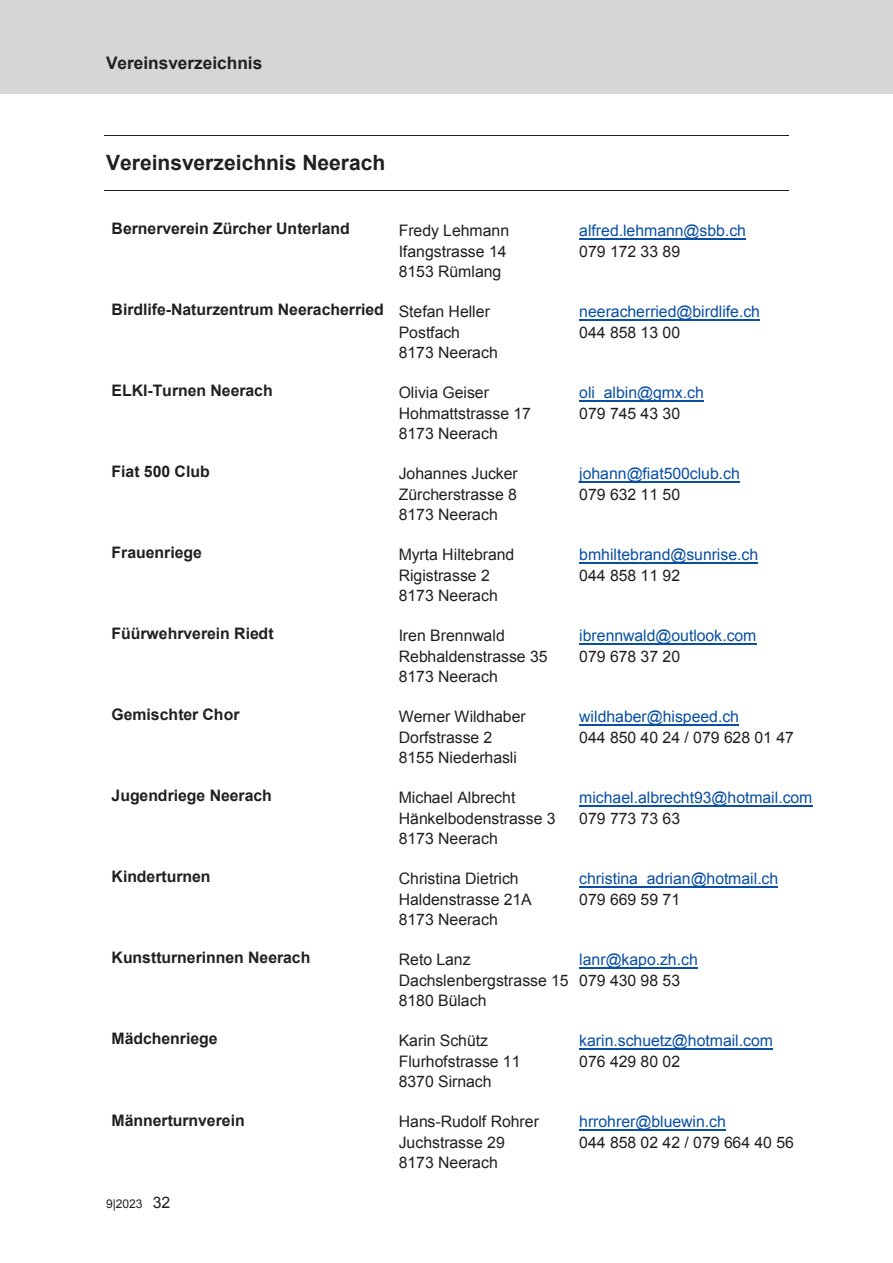
<style>
.page{position:relative;width:893px;height:1263px;background:#fff}
.page>*{position:absolute;margin:0;border:0;box-sizing:border-box;transform-origin:0 0}
.t1{font:700 21px "Arial";color:#231f20}
.t2{font:700 17.25px "Arial";color:#231f20}
.t3{font:15.9px/20.1px "Arial";color:#231f20}
.t4{font:15.9px "Arial";color:#094fa3}
.t5{font:700 15.9px "Arial";letter-spacing:-.005em;color:#231f20}
.t6{font:12px "Arial";color:#231f20}
.s1{font-weight:400}
.s2{font-size:15.9px}
</style>
<div class="page">
<div style="left:0;top:0;width:893px;height:94px;background:#d5d6d8"></div>
<hr style="left:104px;top:135px;width:685px;height:1px;background:#231f20">
<hr style="left:104px;top:190px;width:685px;height:1px;background:#231f20">
<hr style="left:579px;top:238px;width:167px;height:1px;background:#094fa3">
<hr style="left:579px;top:319px;width:181px;height:1px;background:#094fa3">
<hr style="left:579px;top:400px;width:125px;height:1px;background:#094fa3">
<hr style="left:579px;top:481px;width:161px;height:1px;background:#094fa3">
<hr style="left:579px;top:562px;width:179px;height:1px;background:#094fa3">
<hr style="left:579px;top:643px;width:177px;height:1px;background:#094fa3">
<hr style="left:579px;top:724px;width:160px;height:1px;background:#094fa3">
<hr style="left:579px;top:805px;width:233px;height:1px;background:#094fa3">
<hr style="left:579px;top:886px;width:199px;height:1px;background:#094fa3">
<hr style="left:579px;top:967px;width:119px;height:1px;background:#094fa3">
<hr style="left:579px;top:1048px;width:194px;height:1px;background:#094fa3">
<hr style="left:579px;top:1129px;width:147px;height:1px;background:#094fa3">
<p class="t2" style="left:106px;top:52px;width:158px">Vereinsverzeichnis</p>
<h1 class="t1" style="left:106px;top:149px;width:281px">Vereinsverzeichnis Neerach</h1>
<p class="t5" style="left:112px;top:218px;width:240px">Bernerverein Zürcher Unterland</p>
<p class="t3" style="left:399px;top:221px;width:112px">Fredy Lehmann</p>
<p class="t4" style="left:579px;top:220px;width:168px">alfred.lehmann@sbb.ch</p>
<p class="t3" style="left:399px;top:241px;width:109px">Ifangstrasse 14</p>
<p class="t3" style="left:579px;top:241px;width:103px">079 172 33 89</p>
<p class="t3" style="left:399px;top:261px;width:104px">8153 Rümlang</p>
<p class="t5" style="left:112px;top:299px;width:380px">Birdlife-Naturzentrum Neeracherried <span class="s1">Stefan Heller</span></p>
<p class="t4" style="left:579px;top:301px;width:182px">neeracherried@birdlife.ch</p>
<p class="t3" style="left:399px;top:322px;width:63px">Postfach</p>
<p class="t3" style="left:579px;top:322px;width:103px">044 858 13 00</p>
<p class="t3" style="left:399px;top:342px;width:101px">8173 Neerach</p>
<p class="t5" style="left:112px;top:380px;width:163px">ELKI-Turnen Neerach</p>
<p class="t3" style="left:399px;top:383px;width:92px">Olivia Geiser</p>
<p class="t4" style="left:579px;top:382px;width:126px">oli_albin@gmx.ch</p>
<p class="t3" style="left:399px;top:403px;width:134px">Hohmattstrasse 17</p>
<p class="t3" style="left:579px;top:403px;width:103px">079 745 43 30</p>
<p class="t3" style="left:399px;top:423px;width:101px">8173 Neerach</p>
<p class="t5" style="left:112px;top:461px;width:100px">Fiat 500 Club</p>
<p class="t3" style="left:399px;top:464px;width:121px">Johannes Jucker</p>
<p class="t4" style="left:579px;top:463px;width:162px">johann@fiat500club.ch</p>
<p class="t3" style="left:399px;top:484px;width:120px">Zürcherstrasse 8</p>
<p class="t3" style="left:579px;top:484px;width:103px">079 632 11 50</p>
<p class="t3" style="left:399px;top:504px;width:101px">8173 Neerach</p>
<p class="t5" style="left:112px;top:542px;width:92px">Frauenriege</p>
<p class="t3" style="left:399px;top:545px;width:117px">Myrta Hiltebrand</p>
<p class="t4" style="left:579px;top:544px;width:181px">bmhiltebrand@sunrise.ch</p>
<p class="t3" style="left:399px;top:565px;width:93px">Rigistrasse 2</p>
<p class="t3" style="left:579px;top:565px;width:103px">044 858 11 92</p>
<p class="t3" style="left:399px;top:585px;width:101px">8173 Neerach</p>
<p class="t5" style="left:112px;top:623px;width:164px">Füürwehrverein Riedt</p>
<p class="t3" style="left:399px;top:626px;width:108px">Iren Brennwald</p>
<p class="t4" style="left:579px;top:625px;width:179px">ibrennwald@outlook.com</p>
<p class="t3" style="left:399px;top:646px;width:151px">Rebhaldenstrasse 35</p>
<p class="t3" style="left:579px;top:646px;width:103px">079 678 37 20</p>
<p class="t3" style="left:399px;top:666px;width:101px">8173 Neerach</p>
<p class="t5" style="left:112px;top:704px;width:130px">Gemischter Chor</p>
<p class="t3" style="left:399px;top:707px;width:129px">Werner Wildhaber</p>
<p class="t4" style="left:579px;top:706px;width:161px">wildhaber@hispeed.ch</p>
<p class="t3" style="left:399px;top:727px;width:95px">Dorfstrasse 2</p>
<p class="t3" style="left:579px;top:727px;width:216px">044 850 40 24 / 079 628 01 47</p>
<p class="t3" style="left:399px;top:747px;width:120px">8155 Niederhasli</p>
<p class="t5" style="left:112px;top:785px;width:162px">Jugendriege Neerach</p>
<p class="t3" style="left:399px;top:788px;width:118px">Michael Albrecht</p>
<p class="t4" style="left:579px;top:787px;width:235px">michael.albrecht93@hotmail.com</p>
<p class="t3" style="left:399px;top:808px;width:158px">Hänkelbodenstrasse 3</p>
<p class="t3" style="left:579px;top:808px;width:103px">079 773 73 63</p>
<p class="t3" style="left:399px;top:828px;width:101px">8173 Neerach</p>
<p class="t5" style="left:112px;top:866px;width:100px">Kinderturnen</p>
<p class="t3" style="left:399px;top:869px;width:122px">Christina Dietrich</p>
<p class="t4" style="left:579px;top:868px;width:201px">christina_adrian@hotmail.ch</p>
<p class="t3" style="left:399px;top:889px;width:135px">Haldenstrasse 21A</p>
<p class="t3" style="left:579px;top:889px;width:103px">079 669 59 71</p>
<p class="t3" style="left:399px;top:909px;width:101px">8173 Neerach</p>
<p class="t5" style="left:112px;top:947px;width:200px">Kunstturnerinnen Neerach</p>
<p class="t3" style="left:399px;top:950px;width:74px">Reto Lanz</p>
<p class="t4" style="left:579px;top:949px;width:120px">lanr@kapo.zh.ch</p>
<p class="t3" style="left:399px;top:970px;width:283px">Dachslenbergstrasse 15 079 430 98 53<br>8180 Bülach</p>
<p class="t5" style="left:112px;top:1028px;width:107px">Mädchenriege</p>
<p class="t3" style="left:399px;top:1031px;width:91px">Karin Schütz</p>
<p class="t4" style="left:579px;top:1030px;width:195px">karin.schuetz@hotmail.com</p>
<p class="t3" style="left:399px;top:1051px;width:123px">Flurhofstrasse 11</p>
<p class="t3" style="left:579px;top:1051px;width:103px">076 429 80 02</p>
<p class="t3" style="left:399px;top:1071px;width:95px">8370 Sirnach</p>
<p class="t5" style="left:112px;top:1109px;width:135px">Männerturnverein</p>
<p class="t3" style="left:399px;top:1112px;width:142px">Hans-Rudolf Rohrer</p>
<p class="t4" style="left:579px;top:1111px;width:148px">hrrohrer@bluewin.ch</p>
<p class="t3" style="left:399px;top:1132px;width:108px">Juchstrasse 29</p>
<p class="t3" style="left:579px;top:1132px;width:216px">044 858 02 42 / 079 664 40 56</p>
<p class="t3" style="left:399px;top:1152px;width:101px">8173 Neerach</p>
<p class="t6" style="left:106px;top:1196px;width:66px">9|2023 <span class="s2">32</span></p>
</div>
